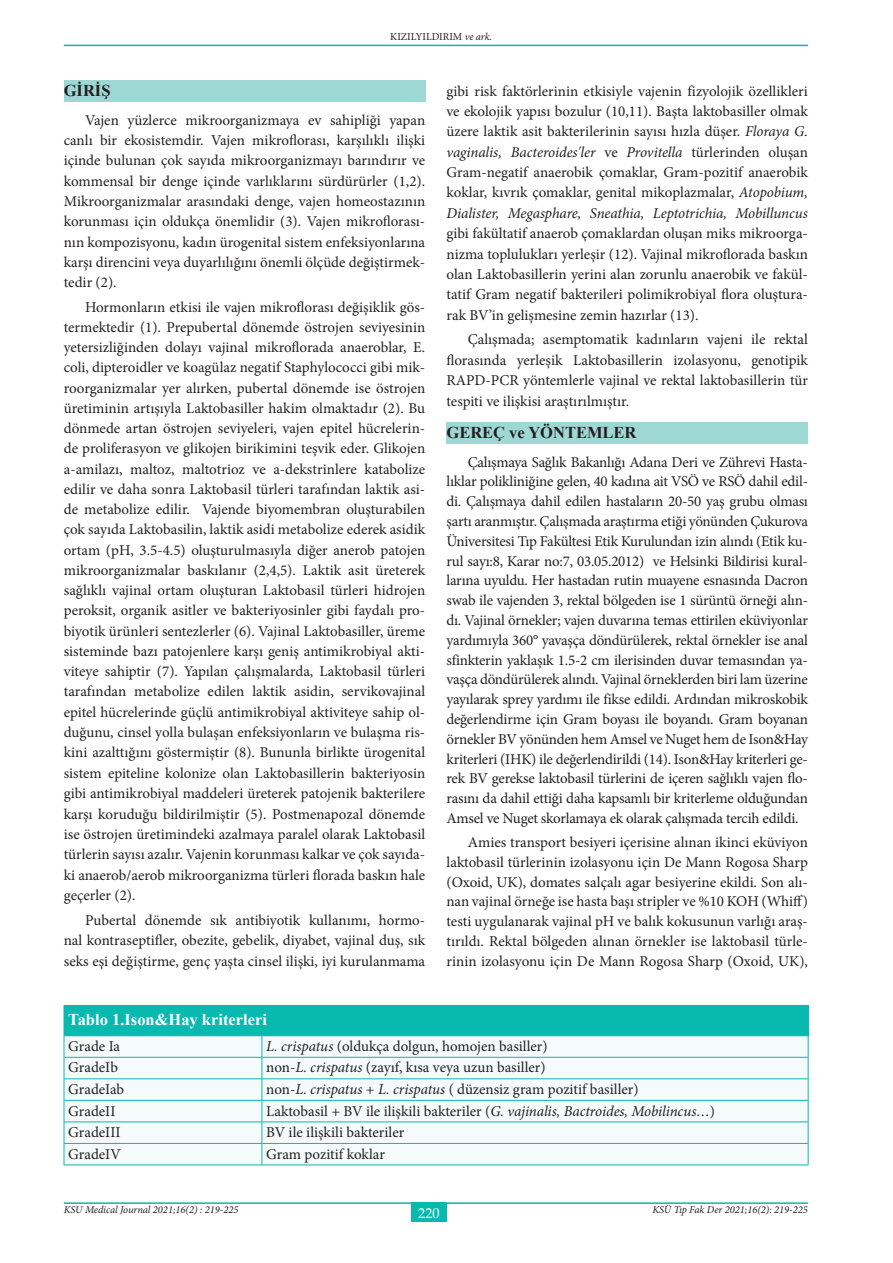
<style>
.page{position:relative;width:893px;height:1263px;background:#fff}
.page>*{position:absolute;margin:0;border:0;box-sizing:border-box;transform-origin:0 0}
.t1{font:700 16.5px "Times New Roman";color:#fff}
.t2{font:700 16.5px "Times New Roman";color:#231f20}
.t3{font:15px/20.2px "Minion Pro";color:#231f20;text-align:justify}
.t4{font:14.4px "Palatino";color:#fff}
.t5{font:italic 10.5px "Minion Pro";color:#231f20}
.t6{font:10.5px "Minion Pro";color:#231f20}
.s1{font-style:italic}
</style>
<div class="page">
<hr style="left:64px;top:1202px;width:744px;height:2px;background:#08b9af">
<hr style="left:64px;top:45px;width:744px;height:1px;background:#08b9af">
<div style="left:411px;top:1202px;width:35px;height:20px;background:#08b9af"></div>
<div style="left:64px;top:81px;width:361px;height:21px;background:#9ed8d4"></div>
<div style="left:446px;top:423px;width:362px;height:21px;background:#9ed8d4"></div>
<div style="left:64px;top:1005px;width:744px;height:31px;background:#08b9af"></div>
<div style="left:65px;top:1036px;width:743px;height:129px;background:#f4fbfa"></div>
<hr style="left:64px;top:1057px;width:198px;height:1px;background:#08b9af">
<hr style="left:262px;top:1057px;width:546px;height:1px;background:#08b9af">
<hr style="left:64px;top:1078px;width:198px;height:1px;background:#08b9af">
<hr style="left:262px;top:1078px;width:546px;height:1px;background:#08b9af">
<hr style="left:64px;top:1100px;width:198px;height:1px;background:#08b9af">
<hr style="left:262px;top:1100px;width:546px;height:1px;background:#08b9af">
<hr style="left:64px;top:1122px;width:198px;height:1px;background:#08b9af">
<hr style="left:262px;top:1122px;width:546px;height:1px;background:#08b9af">
<hr style="left:64px;top:1143px;width:198px;height:1px;background:#08b9af">
<hr style="left:262px;top:1143px;width:546px;height:1px;background:#08b9af">
<svg style="left:262px;top:1036px;width:1px;height:129px"></svg>
<hr style="left:64px;top:1165px;width:198px;height:1px;background:#08b9af">
<hr style="left:262px;top:1165px;width:546px;height:1px;background:#08b9af">
<svg style="left:64px;top:1036px;width:1px;height:129px"></svg>
<svg style="left:808px;top:1006px;width:1px;height:159px"></svg>
<p class="t6" style="left:390px;top:29px;width:103px">KIZILYILDIRIM <span class="s1">ve ark.</span></p>
<p class="t2" style="left:64px;top:79px;width:48px">GİRİŞ</p>
<p class="t3" style="left:64px;top:110px;width:363px;text-indent:21px">Vajen yüzlerce mikroorganizmaya ev sahipliği yapan canlı bir ekosistemdir. Vajen mikroflorası, karşılıklı ilişki içinde bulunan çok sayıda mikroorganizmayı barındırır ve kommensal bir denge içinde varlıklarını sürdürürler (1,2).<br>Mikroorganizmalar arasındaki denge, vajen homeostazının korunması için oldukça önemlidir (3). Vajen mikroflorası&shy;nın kompozisyonu, kadın ürogenital sistem enfeksiyonlarına karşı direncini veya duyarlılığını önemli ölçüde değiştirmek&shy;tedir (2).</p>
<p class="t3" style="left:64px;top:297px;width:363px;text-indent:21px">Hormonların etkisi ile vajen mikroflorası değişiklik gös&shy;termektedir (1). Prepubertal dönemde östrojen seviyesinin yetersizliğinden dolayı vajinal mikroflorada anaeroblar, E. coli, dipteroidler ve koagülaz negatif Staphylococci gibi mik&shy;roorganizmalar yer alırken, pubertal dönemde ise östrojen üretiminin artışıyla Laktobasiller hakim olmaktadır (2). Bu dönmede artan östrojen seviyeleri, vajen epitel hücrelerin&shy;de proliferasyon ve glikojen birikimini teşvik eder. Glikojen a-amilazı, maltoz, maltotrioz ve a-dekstrinlere katabolize edilir ve daha sonra Laktobasil türleri tarafından laktik asi&shy;de metabolize edilir. Vajende biyomembran oluşturabilen çok sayıda Laktobasilin, laktik asidi metabolize ederek asidik ortam (pH, 3.5-4.5) oluşturulmasıyla diğer anerob patojen mikroorganizmalar baskılanır (2,4,5). Laktik asit üreterek sağlıklı vajinal ortam oluşturan Laktobasil türleri hidrojen peroksit, organik asitler ve bakteriyosinler gibi faydalı pro&shy;biyotik ürünleri sentezlerler (6). Vajinal Laktobasiller, üreme sisteminde bazı patojenlere karşı geniş antimikrobiyal akti&shy;viteye sahiptir (7). Yapılan çalışmalarda, Laktobasil türleri tarafından metabolize edilen laktik asidin, servikovajinal epitel hücrelerinde güçlü antimikrobiyal aktiviteye sahip ol&shy;duğunu, cinsel yolla bulaşan enfeksiyonların ve bulaşma ris&shy;kini azalttığını göstermiştir (8). Bununla birlikte ürogenital sistem epiteline kolonize olan Laktobasillerin bakteriyosin gibi antimikrobiyal maddeleri üreterek patojenik bakterilere karşı koruduğu bildirilmiştir (5). Postmenapozal dönemde ise östrojen üretimindeki azalmaya paralel olarak Laktobasil türlerin sayısı azalır. Vajenin korunması kalkar ve çok sayıda&shy;ki anaerob/aerob mikroorganizma türleri florada baskın hale geçerler (2).</p>
<p class="t3" style="left:64px;top:910px;width:363px;text-indent:21px">Pubertal dönemde sık antibiyotik kullanımı, hormo&shy;nal kontraseptifler, obezite, gebelik, diyabet, vajinal duş, sık seks eşi değiştirme, genç yaşta cinsel ilişki, iyi kurulanmama</p>
<p class="t3" style="left:446px;top:81px;width:363px">gibi risk faktörlerinin etkisiyle vajenin fizyolojik özellikleri ve ekolojik yapısı bozulur (10,11). Başta laktobasiller olmak üzere laktik asit bakterilerinin sayısı hızla düşer. <span class="s1">Floraya G. vaginalis, Bacteroides'ler</span> ve <span class="s1">Provitella</span> türlerinden oluşan Gram-negatif anaerobik çomaklar, Gram-pozitif anaerobik koklar, kıvrık çomaklar, genital mikoplazmalar, <span class="s1">Atopobium, Dialister, Megasphare, Sneathia, Leptotrichia, Mobilluncus</span></p>
<p class="t3" style="left:446px;top:223px;width:363px">gibi fakültatif anaerob çomaklardan oluşan miks mikroorga&shy;nizma toplulukları yerleşir (12). Vajinal mikroflorada baskın olan Laktobasillerin yerini alan zorunlu anaerobik ve fakül&shy;tatif Gram negatif bakterileri polimikrobiyal flora oluştura&shy;rak BV’in gelişmesine zemin hazırlar (13).</p>
<p class="t3" style="left:446px;top:329px;width:363px;text-indent:21px">Çalışmada; asemptomatik kadınların vajeni ile rektal florasında yerleşik Laktobasillerin izolasyonu, genotipik RAPD-PCR yöntemlerle vajinal ve rektal laktobasillerin tür tespiti ve ilişkisi araştırılmıştır.</p>
<p class="t2" style="left:446px;top:421px;width:192px">GEREÇ ve YÖNTEMLER</p>
<p class="t3" style="left:446px;top:452px;width:363px;line-height:19.8px;text-indent:21px">Çalışmaya Sağlık Bakanlığı Adana Deri ve Zührevi Hasta&shy;lıklar polikliniğine gelen, 40 kadına ait VSÖ ve RSÖ dahil edil&shy;di. Çalışmaya dahil edilen hastaların 20-50 yaş grubu olması şartı aranmıştır. Çalışmada araştırma etiği yönünden Çukurova Üniversitesi Tıp Fakültesi Etik Kurulundan izin alındı (Etik ku&shy;rul sayı:8, Karar no:7, 03.05.2012) ve Helsinki Bildirisi kural&shy;larına uyuldu. Her hastadan rutin muayene esnasında Dacron swab ile vajenden 3, rektal bölgeden ise 1 sürüntü örneği alın&shy;dı. Vajinal örnekler; vajen duvarına temas ettirilen eküviyonlar yardımıyla 360° yavaşça döndürülerek, rektal örnekler ise anal sfinkterin yaklaşık 1.5-2 cm ilerisinden duvar temasından ya&shy;vaşça döndürülerek alındı. Vajinal örneklerden biri lam üzerine yayılarak sprey yardımı ile fikse edildi. Ardından mikroskobik değerlendirme için Gram boyası ile boyandı. Gram boyanan örnekler BV yönünden hem Amsel ve Nuget hem de Ison&amp;Hay kriterleri (IHK) ile değerlendirildi (14). Ison&amp;Hay kriterleri ge&shy;rek BV gerekse laktobasil türlerini de içeren sağlıklı vajen flo&shy;rasını da dahil ettiği daha kapsamlı bir kriterleme olduğundan Amsel ve Nuget skorlamaya ek olarak çalışmada tercih edildi.</p>
<p class="t3" style="left:446px;top:832px;width:363px;line-height:19.8px;text-indent:21px">Amies transport besiyeri içerisine alınan ikinci eküviyon laktobasil türlerinin izolasyonu için De Mann Rogosa Sharp (Oxoid, UK), domates salçalı agar besiyerine ekildi. Son alı&shy;nan vajinal örneğe ise hasta başı stripler ve %10 KOH (Whiff) testi uygulanarak vajinal pH ve balık kokusunun varlığı araş&shy;tırıldı. Rektal bölgeden alınan örnekler ise laktobasil türle&shy;rinin izolasyonu için De Mann Rogosa Sharp (Oxoid, UK),</p>
<p class="t1" style="left:68px;top:1008px;width:200px">Tablo 1.Ison&amp;Hay kriterleri</p>
<p class="t3" style="left:68px;top:1036px;width:53px">Grade Ia</p>
<p class="t3" style="left:266px;top:1036px;width:283px"><span class="s1">L. crispatus</span> (oldukça dolgun, homojen basiller)</p>
<p class="t3" style="left:68px;top:1057px;width:51px">GradeIb</p>
<p class="t3" style="left:266px;top:1057px;width:281px">non-<span class="s1">L. crispatus</span> (zayıf, kısa veya uzun basiller)</p>
<p class="t3" style="left:68px;top:1079px;width:57px">GradeIab</p>
<p class="t3" style="left:266px;top:1079px;width:374px">non-<span class="s1">L. crispatus</span> + <span class="s1">L. crispatus</span> ( düzensiz gram pozitif basiller)</p>
<p class="t3" style="left:68px;top:1101px;width:49px">GradeII</p>
<p class="t3" style="left:266px;top:1101px;width:450px">Laktobasil + BV ile ilişkili bakteriler (<span class="s1">G. vajinalis, Bactroides, Mobilincus…</span>)</p>
<p class="t3" style="left:68px;top:1122px;width:54px">GradeIII</p>
<p class="t3" style="left:266px;top:1122px;width:140px">BV ile ilişkili bakteriler</p>
<p class="t3" style="left:68px;top:1144px;width:54px">GradeIV</p>
<p class="t3" style="left:266px;top:1144px;width:120px">Gram pozitif koklar</p>
<p class="t5" style="left:64px;top:1202px;width:176px">KSU Medical Journal 2021;16(2) : 219-225</p>
<p class="t4" style="left:418px;top:1201px;width:23px">220</p>
<p class="t5" style="left:652px;top:1203px;width:157px">KSÜ Tıp Fak Der 2021;16(2): 219-225</p>
</div>
